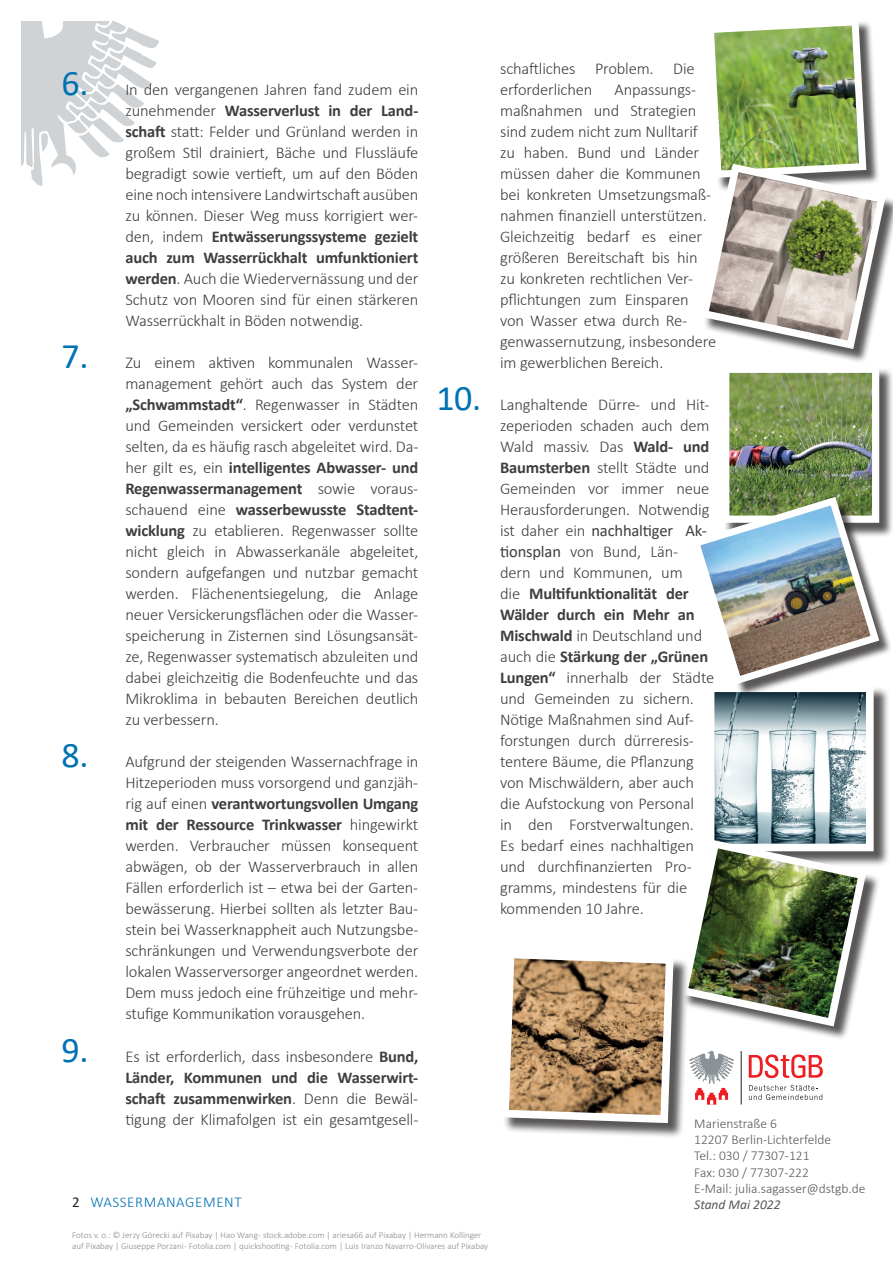
<style>
.page{position:relative;width:893px;height:1263px;background:#fff}
.page>*{position:absolute;margin:0;border:0;box-sizing:border-box;transform-origin:0 0}
.t1{font:300 16.5px/21px "Calibri";letter-spacing:-.01em;color:#3e3e3f;text-align:justify}
.t2{font:300 15px "Calibri";letter-spacing:.04em;color:#0072b4}
.t3{font:300 13.5px/16.2px "Calibri";color:#57585a}
.t4{font:italic 13.5px "Calibri";color:#57585a}
.t5{font:300 9px/10.8px "Calibri";color:#87898c}
.s1{font-weight:400;font-size:36px;color:#0072b4}
.s2{font-weight:700}
.s3{font-weight:400;color:#231f20}
.s4{font-weight:400}
</style>
<div class="page">
<svg style="left:21px;top:21px;width:138px;height:165px"></svg>
<div style="left:708px;top:686px;width:182px;height:181px;background:#231f20;opacity:.75"></div>
<img style="left:716px;top:698px;width:149px;height:137px">
<div style="left:707px;top:684px;width:167px;height:167px;border:8px solid #fff"></div>
<div style="left:682px;top:842px;width:199px;height:199px;background:#231f20;opacity:.75"></div>
<div style="left:724px;top:368px;width:169px;height:170px;background:#231f20;opacity:.75"></div>
<img style="left:730px;top:374px;width:141px;height:119px">
<div style="left:722px;top:366px;width:157px;height:157px;border:7px solid #fff"></div>
<div style="left:694px;top:499px;width:199px;height:199px;background:#231f20;opacity:.75"></div>
<img style="left:694px;top:493px;width:189px;height:196px">
<div style="left:503px;top:952px;width:186px;height:187px;background:#231f20;opacity:.75"></div>
<img style="left:503px;top:835px;width:368px;height:292px">
<div style="left:703px;top:166px;width:190px;height:197px;background:#231f20;opacity:.75"></div>
<img style="left:703px;top:22px;width:187px;height:331px">
<p class="t1" style="left:125px;top:79px;width:294px;text-indent:-64px"><span class="s1">6.</span> In den vergangenen Jahren fand zudem ein zunehmender <span class="s2">Wasserverlust in der Land&shy;schaft</span> statt: Felder und Grünland werden in großem Stil drainiert, Bäche und Flussläufe begradigt sowie vertieft, um auf den Böden eine noch intensivere Landwirtschaft ausüben zu können. Dieser Weg muss korrigiert wer&shy;den, indem <span class="s2">Entwässerungssysteme gezielt auch zum Wasserrückhalt umfunktioniert werden</span>. Auch die Wiedervernässung und der Schutz von Mooren sind für einen stärkeren Wasserrückhalt in Böden notwendig.</p>
<p class="t1" style="left:125px;top:352px;width:294px;text-indent:-64px"><span class="s1">7.</span> Zu einem aktiven kommunalen Wasser&shy;management gehört auch das System der <span class="s2">„Schwammstadt“</span>. Regenwasser in Städten und Gemeinden versickert oder verdunstet selten, da es häufig rasch abgeleitet wird. Da&shy;her gilt es, ein <span class="s2">intelligentes Abwasser- und Regenwassermanagement</span> sowie voraus&shy;schauend eine <span class="s2">wasserbewusste Stadtent&shy;wicklung</span> zu etablieren. Regenwasser sollte nicht gleich in Abwasserkanäle abgeleitet, sondern aufgefangen und nutzbar gemacht werden. Flächenentsiegelung, die Anlage neuer Versickerungsflächen oder die Wasser&shy;speicherung in Zisternen sind Lösungsansät&shy;ze, Regenwasser systematisch abzuleiten und dabei gleichzeitig die Bodenfeuchte und das Mikroklima in bebauten Bereichen deutlich zu verbessern.</p>
<p class="t1" style="left:125px;top:751px;width:294px;text-indent:-64px"><span class="s1">8.</span> Aufgrund der steigenden Wassernachfrage in Hitzeperioden muss vorsorgend und ganzjäh&shy;rig auf einen <span class="s2">verantwortungsvollen Umgang mit der Ressource Trinkwasser</span> hingewirkt werden. Verbraucher müssen konsequent abwägen, ob der Wasserverbrauch in allen Fällen erforderlich ist – etwa bei der Garten&shy;bewässerung. Hierbei sollten als letzter Bau&shy;stein bei Wasserknappheit auch Nutzungsbe&shy;schränkungen und Verwendungsverbote der lokalen Wasserversorger angeordnet werden.<br>Dem muss jedoch eine frühzeitige und mehr&shy;stufige Kommunikation vorausgehen.</p>
<p class="t1" style="left:125px;top:1045px;width:294px;text-indent:-64px"><span class="s1">9.</span> Es ist erforderlich, dass insbesondere <span class="s2">Bund, Länder, Kommunen und die Wasserwirt&shy;schaft zusammenwirken</span>. Denn die Bewäl&shy;tigung der Klimafolgen ist ein gesamtgesell-</p>
<p class="t2" style="left:72px;top:1193px;width:171px"><span class="s3">2</span> WASSERMANAGEMENT</p>
<p class="t1" style="left:500px;top:58px;width:196px">schaftliches Problem. Die erforderlichen</p>
<p class="t1" style="left:500px;top:79px;width:218px;text-align:left;text-indent:114px">Anpassungs&shy;maßnahmen und Strategien sind zudem nicht zum Nulltarif zu haben. Bund und Länder müssen daher die Kommunen bei konkreten Umsetzungsmaß&shy;nahmen finanziell unterstützen.<br>Gleichzeitig bedarf es einer größeren Bereitschaft bis hin zu konkreten rechtlichen Ver&shy;pflichtungen zum Einsparen von Wasser etwa durch Re&shy;genwassernutzung, insbesondere im gewerblichen Bereich.</p>
<p class="t1" style="left:500px;top:394px;width:216px;text-align:left;text-indent:-64px"><span class="s1">10.</span> Langhaltende Dürre- und Hit&shy;zeperioden schaden auch dem<br>Wald massiv. Das <span class="s2">Wald- und<br>Baumsterben</span> stellt Städte und<br>Gemeinden vor immer neue<br>Herausforderungen. Notwendig ist daher ein <span class="s4">nachhaltiger Ak&shy;tionsplan</span> von Bund, Län-<br>dern und Kommunen, um<br>die <span class="s2">Multifunktionalität der<br>Wälder durch ein Mehr an<br>Mischwald</span> in Deutschland und auch die <span class="s2">Stärkung der „Grünen<br>Lungen“</span> innerhalb der Städte und Gemeinden zu sichern.<br>Nötige Maßnahmen sind Auf&shy;forstungen durch dürreresis&shy;tentere Bäume, die Pflanzung von Mischwäldern, aber auch die Aufstockung von Personal<br>in den Forstverwaltungen.<br>Es bedarf eines nachhaltigen und durchfinanzierten Pro&shy;gramms, mindestens für die kommenden 10 Jahre.</p>
<p class="t3" style="left:694px;top:1115px;width:173px">Marienstraße 6<br>12207 Berlin-Lichterfelde<br>Tel.: 030 / 77307-121<br>Fax: 030 / 77307-222<br>E-Mail: julia.sagasser@dstgb.de</p>
<p class="t4" style="left:694px;top:1195px;width:88px">Stand Mai 2022</p>
<p class="t5" style="left:72px;top:1230px;width:417px">Fotos v. o.: © Jerzy Górecki auf Pixabay | Hao Wang - stock.adobe.com | ariesa66 auf Pixabay | Hermann Kollinger auf Pixabay | Giuseppe Porzani - Fotolia.com | quickshooting - Fotolia.com | Luis Iranzo Navarro-Olivares auf Pixabay</p>
</div>
